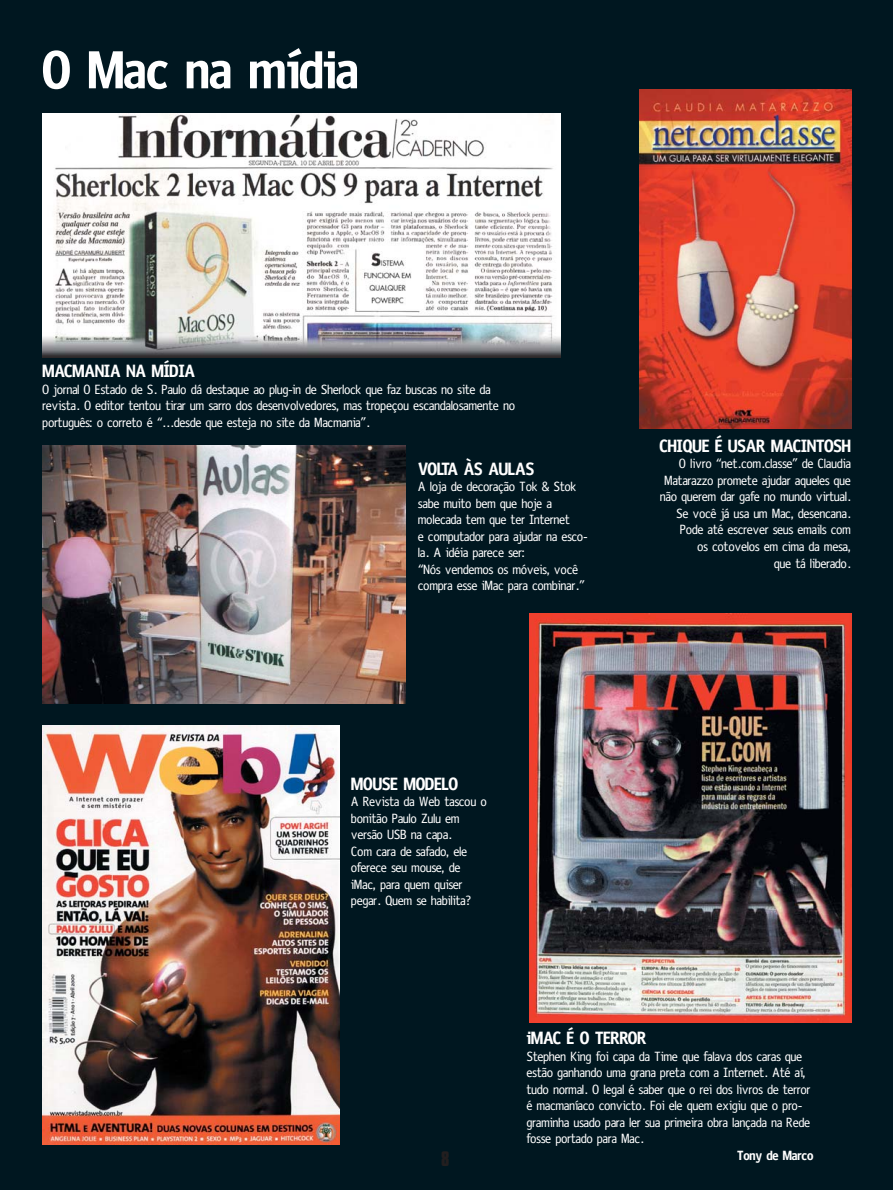
<style>
.page{position:relative;width:893px;height:1190px;background:#fff}
.page>*{position:absolute;margin:0;border:0;box-sizing:border-box;transform-origin:0 0}
.t1{font:700 54px "Oficina";color:#fff}
.t2{font:700 18px "Oficina";color:#fff}
.t3{font:700 18px "Compacta BT";color:#231f1f}
.t4{font:13.5px/16.5px "Oficina";color:#fff}
.t5{font:700 13.5px "Oficina";color:#fff}
</style>
<div class="page">
<div style="left:0;top:0;width:892px;height:1190px;background:#001720"></div>
<img style="left:529px;top:613px;width:322px;height:409px">
<img style="left:639px;top:90px;width:212px;height:338px">
<img style="left:43px;top:445px;width:363px;height:258px">
<img style="left:43px;top:113px;width:517px;height:244px">
<img style="left:43px;top:725px;width:296px;height:419px">
<h1 class="t1" style="left:43px;top:51px;width:318px">O Mac na mídia</h1>
<h2 class="t2" style="left:43px;top:365px;width:154px">MACMANIA NA MÍDIA</h2>
<p class="t4" style="left:43px;top:382px;width:474px">O jornal O Estado de S. Paulo dá destaque ao plug-in de Sherlock que faz buscas no site da revista. O editor tentou tirar um sarro dos desenvolvedores, mas tropeçou escandalosamente no português: o correto é “...desde que esteja no site da Macmania”.</p>
<h2 class="t2" style="left:418px;top:462px;width:117px">VOLTA ÀS AULAS</h2>
<p class="t4" style="left:418px;top:479px;width:171px">A loja de decoração Tok &amp; Stok sabe muito bem que hoje a molecada tem que ter Internet<br>e computador para ajudar na esco&shy;la. A idéia parece ser:<br>“Nós vendemos os móveis, você compra esse iMac para combinar.”</p>
<h2 class="t2" style="left:660px;top:439px;width:193px">CHIQUE É USAR MACINTOSH</h2>
<p class="t4" style="left:660px;top:457px;width:192px;text-align:right">O livro “net.com.classe” de Claudia<br>Matarazzo promete ajudar aqueles que não querem dar gafe no mundo virtual.<br>Se você já usa um Mac, desencana.<br>Pode até escrever seus emails com<br>os cotovelos em cima da mesa,<br>que tá liberado.</p>
<h2 class="t2" style="left:351px;top:777px;width:108px">MOUSE MODELO</h2>
<p class="t4" style="left:351px;top:794px;width:137px">A Revista da Web tascou o bonitão Paulo Zulu em versão USB na capa.<br>Com cara de safado, ele oferece seu mouse, de iMac, para quem quiser pegar. Quem se habilita?</p>
<h2 class="t3" style="left:441px;top:1150px;width:10px">8</h2>
<h2 class="t2" style="left:527px;top:1032px;width:121px">iMAC É O TERROR</h2>
<p class="t4" style="left:527px;top:1049px;width:285px">Stephen King foi capa da Time que falava dos caras que estão ganhando uma grana preta com a Internet. Até aí, tudo normal. O legal é saber que o rei dos livros de terror é macmaníaco convicto. Foi ele quem exigiu que o pro&shy;graminha usado para ler sua primeira obra lançada na Rede fosse portado para Mac.</p>
<p class="t5" style="left:737px;top:1150px;width:78px">Tony de Marco</p>
</div>
